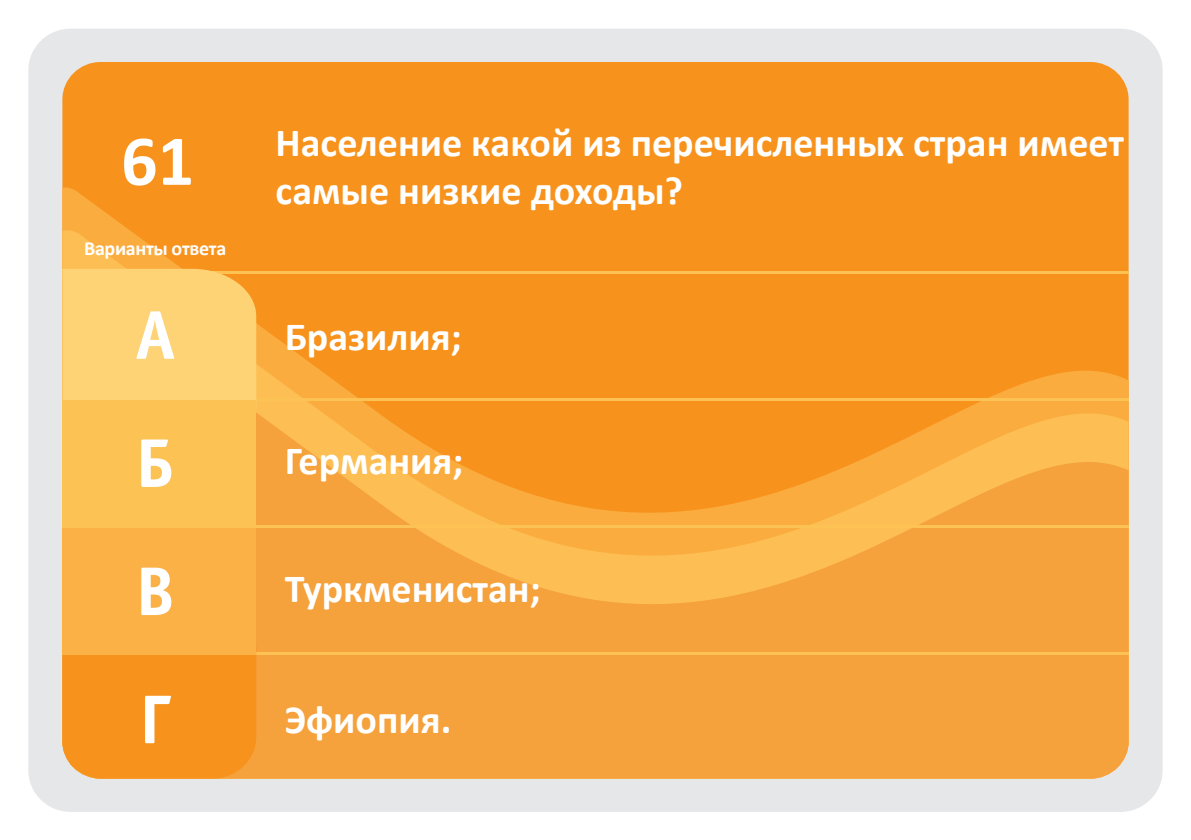
<style>
.page{position:relative;width:1191px;height:840px;background:#fff}
.page>*{position:absolute;margin:0;border:0;box-sizing:border-box;transform-origin:0 0}
.заголовки_в_тексте{font:700 72px "Calibri";color:#fff}
.t1{font:700 69.2px "Officina Sans CTT";color:#fff}
.t2{font:700 69.2px "Officina Sans C";color:#fff}
.заголовки_в_тексте-2{font:700 40px/48px "Calibri";color:#fff}
.t3{font:700 20px "Calibri";letter-spacing:-.015em;color:#fff}
</style>
<div class="page">
<div style="left:28px;top:29px;width:1134px;height:781px;background:#e6e7e9;border-radius:42px"></div>
<div style="left:62px;top:62px;width:1066px;height:716px;background:#f7931d;border-radius:38px"></div>
<svg style="left:62px;top:229px;width:1066px;height:45px"></svg>
<svg style="left:256px;top:313px;width:872px;height:465px;fill:#f5a13c"></svg>
<hr style="left:185px;top:271px;width:943px;height:2px;background:#fdc254">
<hr style="left:256px;top:397px;width:872px;height:3px;background:#fdc254">
<hr style="left:256px;top:524px;width:872px;height:3px;background:#fdc254">
<hr style="left:256px;top:651px;width:872px;height:3px;background:#fdc254">
<svg style="left:62px;top:654px;width:194px;height:124px"></svg>
<div style="left:62px;top:527px;width:194px;height:127px;background:#fbb146"></div>
<div style="left:62px;top:269px;width:194px;height:131px;background:#fed376"></div>
<div style="left:62px;top:400px;width:194px;height:127px;background:#fdc254"></div>
<p class="заголовки_в_тексте" style="left:121px;top:110px;width:75px">61</p>
<p class="t3" style="left:84px;top:234px;width:144px">Варианты ответа</p>
<h2 class="t1" style="left:135px;top:296px;width:42px">A</h2>
<h2 class="t2" style="left:135px;top:424px;width:42px">Б</h2>
<h2 class="t1" style="left:135px;top:552px;width:42px">B</h2>
<h2 class="t2" style="left:139px;top:680px;width:34px">Г</h2>
<p class="заголовки_в_тексте-2" style="left:276px;top:118px;width:850px">Население какой из перечисленных стран имеет самые низкие доходы?</p>
<p class="заголовки_в_тексте-2" style="left:285px;top:312px;width:179px">Бразилия;</p>
<p class="заголовки_в_тексте-2" style="left:285px;top:435px;width:180px">Германия;</p>
<p class="заголовки_в_тексте-2" style="left:285px;top:564px;width:258px">Туркменистан;</p>
<p class="заголовки_в_тексте-2" style="left:285px;top:694px;width:168px">Эфиопия.</p>
</div>
